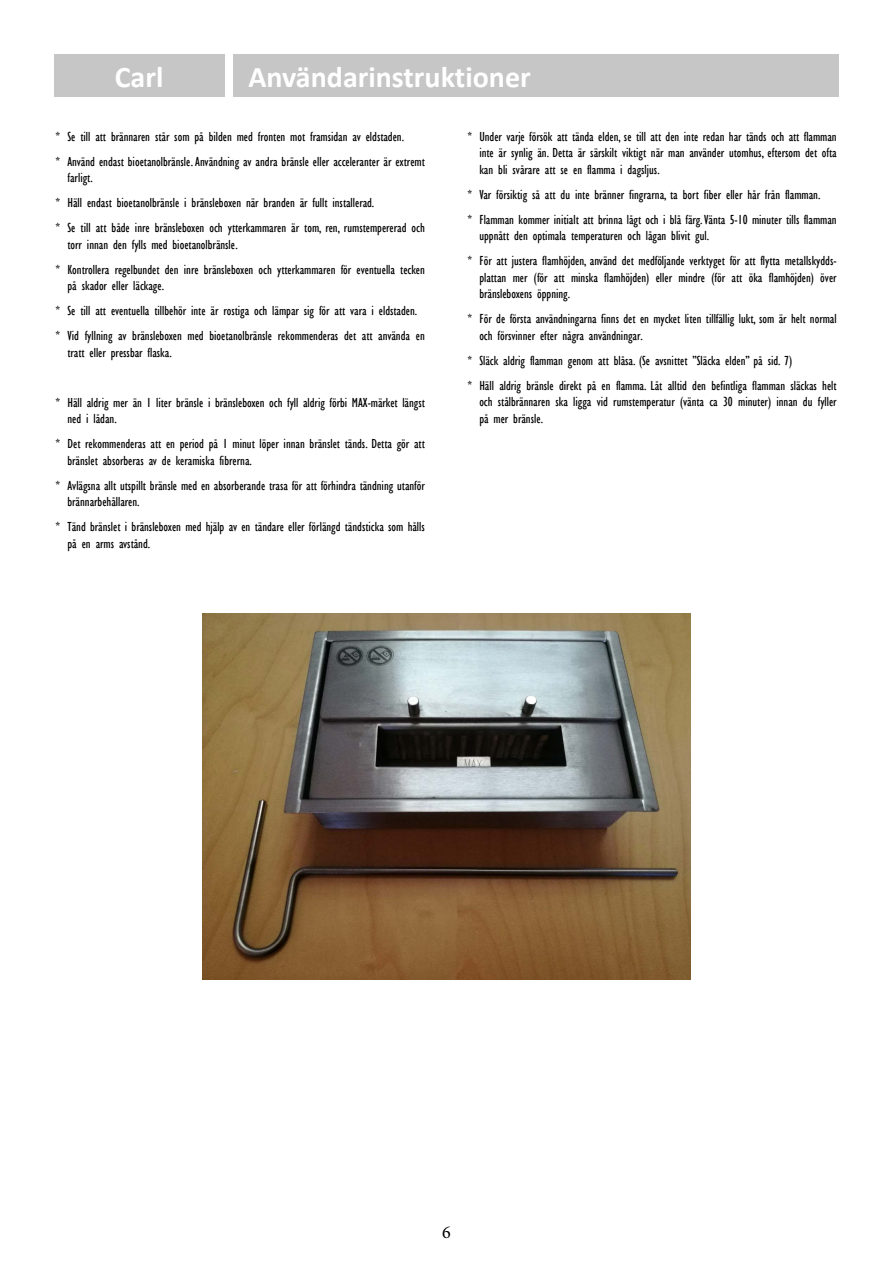
<style>
.page{position:relative;width:893px;height:1263px;background:#fff}
.page>*{position:absolute;margin:0;border:0;box-sizing:border-box;transform-origin:0 0}
.t1{font:700 30px "Calibri";color:#fff}
.t2{font:18px "Minion Pro";color:#000}
.t3{font:condensed 13.5px/25px "Gill Sans";color:#000}
</style>
<div class="page">
<div style="left:233px;top:54px;width:606px;height:43px;background:#c6c6c6"></div>
<div style="left:54px;top:54px;width:170px;height:43px;background:#c6c6c6"></div>
<img style="left:203px;top:614px;width:487px;height:365px">
<h1 class="t1" style="left:115px;top:55px;width:50px">Carl</h1>
<h1 class="t1" style="left:248px;top:55px;width:284px">Användarinstruktioner</h1>
<p class="t3" style="left:56px;top:124px;width:371px">* Se till att brännaren står som på bilden med fronten mot framsidan av eldstaden.<br>* Använd endast bioetanolbränsle. Användning av andra bränsle eller acceleranter är extremt</p>
<p class="t3" style="left:56px;top:165px;width:371px;text-indent:12px">farligt.<br>* Häll endast bioetanolbränsle i bränsleboxen när branden är fullt installerad.<br>* Se till att både inre bränsleboxen och ytterkammaren är tom, ren, rumstempererad och</p>
<p class="t3" style="left:56px;top:232px;width:371px;text-indent:12px">torr innan den fylls med bioetanolbränsle.<br>* Kontrollera regelbundet den inre bränsleboxen och ytterkammaren för eventuella tecken</p>
<p class="t3" style="left:56px;top:273px;width:371px;text-indent:12px">på skador eller läckage.<br>* Se till att eventuella tillbehör inte är rostiga och lämpar sig för att vara i eldstaden. * Vid fyllning av bränsleboxen med bioetanolbränsle rekommenderas det att använda en</p>
<p class="t3" style="left:68px;top:340px;width:106px">tratt eller pressbar flaska.</p>
<p class="t3" style="left:68px;top:394px;width:359px;line-height:16.5px;text-indent:-12px">* Häll aldrig mer än 1 liter bränsle i bränsleboxen och fyll aldrig förbi MAX-märket längst ned i lådan.</p>
<p class="t3" style="left:68px;top:435px;width:359px;line-height:16.5px;text-indent:-12px">* Det rekommenderas att en period på 1 minut löper innan bränslet tänds. Detta gör att bränslet absorberas av de keramiska fibrerna.</p>
<p class="t3" style="left:68px;top:477px;width:359px;line-height:16.5px;text-indent:-12px">* Avlägsna allt utspillt bränsle med en absorberande trasa för att förhindra tändning utanför brännarbehållaren.</p>
<p class="t3" style="left:68px;top:518px;width:359px;line-height:16.5px;text-indent:-12px">* Tänd bränslet i bränsleboxen med hjälp av en tändare eller förlängd tändsticka som hålls på en arms avstånd.</p>
<p class="t3" style="left:479px;top:128px;width:359px;line-height:16.5px;text-align:justify;text-indent:-12px">* Under varje försök att tända elden, se till att den inte redan har tänds och att flamman inte är synlig än. Detta är särskilt viktigt när man använder utomhus, eftersom det ofta kan bli svårare att se en flamma i dagsljus.</p>
<p class="t3" style="left:467px;top:182px;width:371px">* Var försiktig så att du inte bränner fingrarna, ta bort fiber eller hår från flamman.<br>* Flamman kommer initialt att brinna lågt och i blå färg. Vänta 5-10 minuter tills flamman</p>
<p class="t3" style="left:467px;top:223px;width:371px;text-indent:12px">uppnått den optimala temperaturen och lågan blivit gul.<br>* För att justera flamhöjden, använd det medföljande verktyget för att flytta metallskydds-</p>
<p class="t3" style="left:479px;top:269px;width:359px;line-height:16.5px">plattan mer (för att minska flamhöjden) eller mindre (för att öka flamhöjden) över bränsleboxens öppning.</p>
<p class="t3" style="left:479px;top:310px;width:359px;line-height:16.5px;text-indent:-12px">* För de första användningarna finns det en mycket liten tillfällig lukt, som är helt normal och försvinner efter några användningar.</p>
<p class="t3" style="left:467px;top:348px;width:371px">* Släck aldrig flamman genom att blåsa. (Se avsnittet ”Släcka elden” på sid. 7)<br>* Häll aldrig bränsle direkt på en flamma. Låt alltid den befintliga flamman släckas helt</p>
<p class="t3" style="left:479px;top:393px;width:359px;line-height:16.5px">och stålbrännaren ska ligga vid rumstemperatur (vänta ca 30 minuter) innan du fyller på mer bränsle.</p>
<h2 class="t2" style="left:442px;top:1220px;width:10px">6</h2>
</div>
